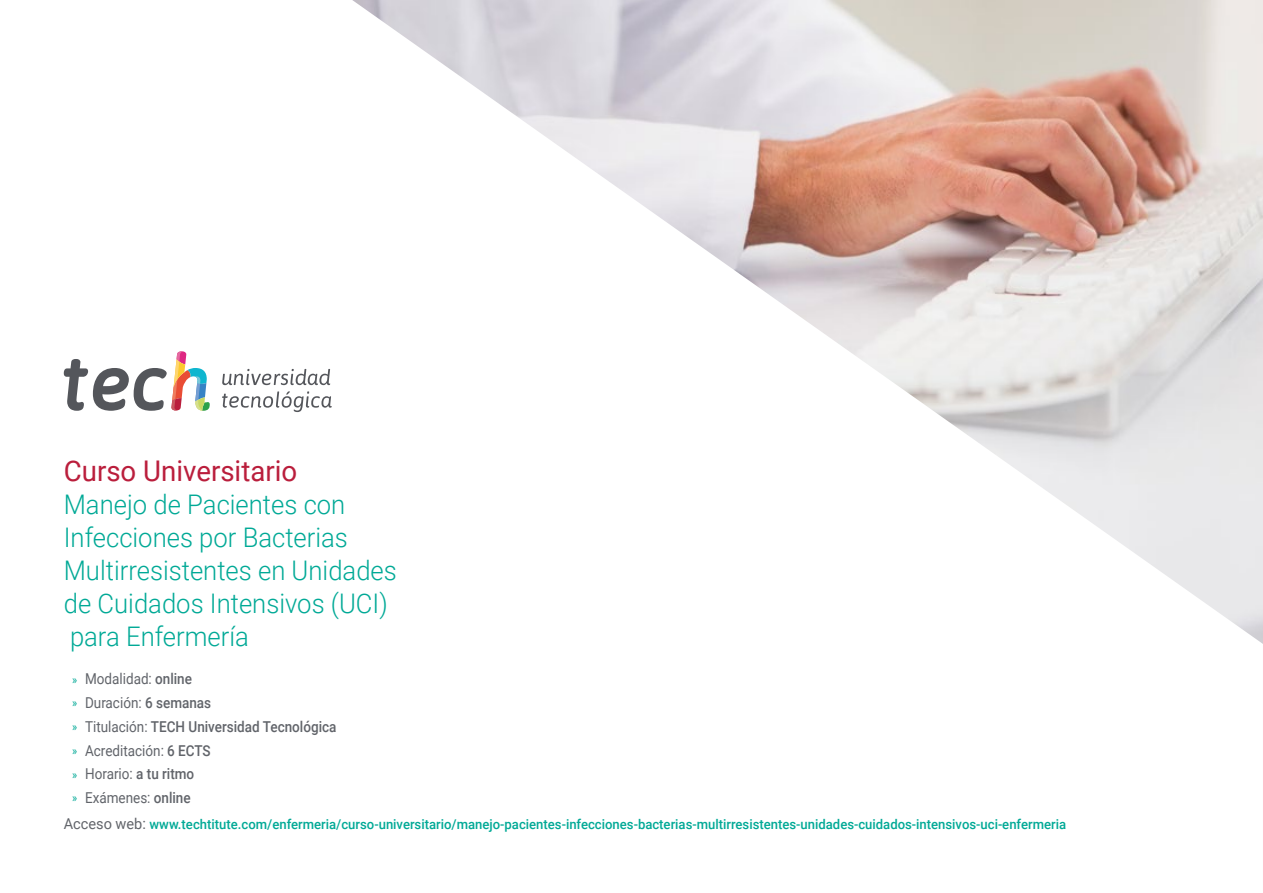
<style>
.page{position:relative;width:1263px;height:893px;background:#fff}
.page>*{position:absolute;margin:0;border:0;box-sizing:border-box;transform-origin:0 0}
.t1{font:28.5px "Roboto";color:#ba1e3c}
.t2{font:300 27px/33px "Roboto";color:#00a996;scale:.95 1}
.t3{font:15px/23.7px "Roboto";color:#61646a;scale:.9 1}
.t4{font:500 13.5px "Roboto";color:#00a996}
.s1{font-size:12px;color:#00a996}
.s2{font-weight:500}
.s3{font-weight:400;font-size:15px;color:#61646a}
</style>
<div class="page">
<svg style="left:64px;top:351px;width:146px;height:60px"></svg>
<svg style="left:222px;top:369px;width:108px;height:16px"></svg>
<svg style="left:222px;top:391px;width:110px;height:21px"></svg>
<img style="left:352px;top:0;width:911px;height:644px">
<h1 class="t1" style="left:64px;top:451px;width:235px">Curso Universitario</h1>
<h2 class="t2" style="left:64px;top:487px;width:352px">Manejo de Pacientes con<br>Infecciones por Bacterias<br>Multirresistentes en Unidades de Cuidados Intensivos (UCI) para Enfermería</h2>
<p class="t3" style="left:72px;top:667px;width:295px"><span class="s1">»</span> Modalidad: <span class="s2">online<br></span><span class="s1">»</span> Duración: <span class="s2">6 semanas<br></span><span class="s1">»</span> Titulación: <span class="s2">TECH Universidad Tecnológica </span><span class="s1">»</span> Acreditación: <span class="s2">6 ECTS<br></span><span class="s1">»</span> Horario: <span class="s2">a tu ritmo<br></span><span class="s1">»</span> Exámenes: <span class="s2">online</span></p>
<p class="t4" style="left:64px;top:815px;width:1004px"><span class="s3">Acceso web:</span> www.techtitute.com/enfermeria/curso-universitario/manejo-pacientes-infecciones-bacterias-multirresistentes-unidades-cuidados-intensivos-uci-enfermeria</p>
</div>
